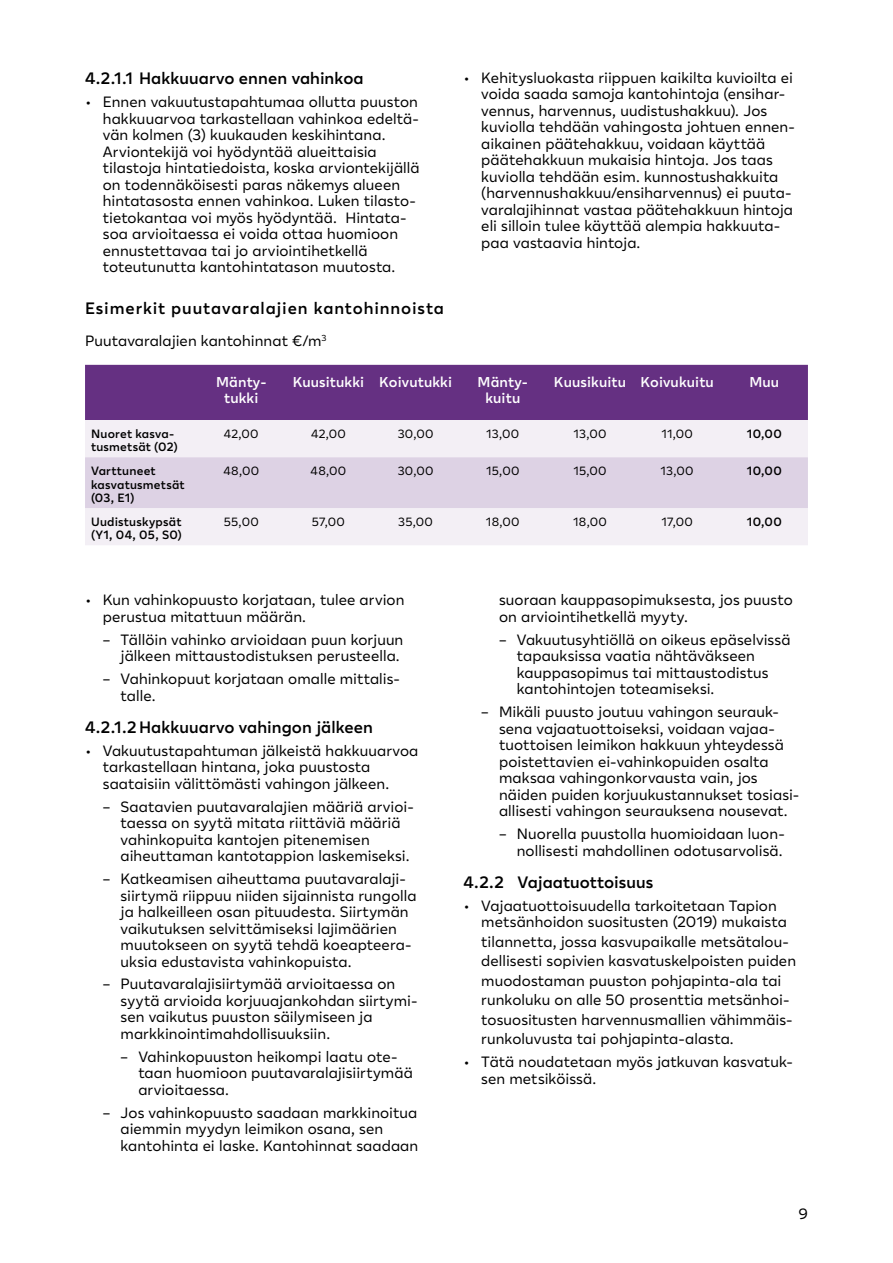
<style>
.page{position:relative;width:893px;height:1263px;background:#fff}
.page>*{position:absolute;margin:0;border:0;box-sizing:border-box;transform-origin:0 0}
.Pieni_otsikko_1_1_1{font:600 16.5px "Lahi Tapiola Sans";letter-spacing:.005em;color:#000}
.Esimerkkejä_otsikko{font:600 16.5px "Lahi Tapiola Sans";letter-spacing:.055em;color:#000}
.Leipis{font:15px/16.5px "Lahi Tapiola Sans";letter-spacing:.005em;color:#000}
.LAATIKKO_Otsikko{font:600 14.25px/15.8px "Lahi Tapiola Sans";letter-spacing:.01em;color:#fff;text-align:center}
.LAATIKKO_Leipis{font:600 12px/13.5px "Lahi Tapiola Sans";letter-spacing:.02em;color:#000}
.LAATIKKO_Leipis-2{font:12px "Lahi Tapiola Sans";letter-spacing:.02em;color:#000}
.s1{font-family:"Open Sans"}
</style>
<div class="page">
<div style="left:85px;top:365px;width:723px;height:55px;background:#653082"></div>
<div style="left:85px;top:420px;width:723px;height:125px;background:#f3eff5"></div>
<div style="left:85px;top:457px;width:723px;height:51px;background:#ddd2e4"></div>
<h4 class="Pieni_otsikko_1_1_1" style="left:85px;top:66px;width:280px">4.2.1.1 Hakkuuarvo ennen vahinkoa</h4>
<p class="Leipis" style="left:103px;top:93px;width:318px;text-indent:-18px">• Ennen vakuutustapahtumaa ollutta puuston hakkuuarvoa tarkastellaan vahinkoa edeltä&shy;vän kolmen (3) kuukauden keskihintana.<br>Arviontekijä voi hyödyntää alueittaisia tilastoja hintatiedoista, koska arviontekijällä on todennäköisesti paras näkemys alueen hintatasosta ennen vahinkoa. Luken tilasto&shy;tietokantaa voi myös hyödyntää. Hintata&shy;soa arvioitaessa ei voida ottaa huomioon ennustettavaa tai jo arviointihetkellä toteutunutta kantohintatason muutosta.</p>
<p class="Leipis" style="left:481px;top:68px;width:315px;text-indent:-18px">• Kehitysluokasta riippuen kaikilta kuvioilta ei voida saada samoja kantohintoja (ensihar&shy;vennus, harvennus, uudistushakkuu). Jos kuviolla tehdään vahingosta johtuen ennen&shy;aikainen päätehakkuu, voidaan käyttää päätehakkuun mukaisia hintoja. Jos taas kuviolla tehdään esim. kunnostushakkuita (harvennushakkuu/ensiharvennus) ei puuta&shy;varalajihinnat vastaa päätehakkuun hintoja eli silloin tulee käyttää alempia hakkuuta&shy;paa vastaavia hintoja.</p>
<p class="Esimerkkejä_otsikko" style="left:85px;top:296px;width:360px">Esimerkit puutavaralajien kantohinnoista</p>
<p class="Leipis" style="left:85px;top:332px;width:243px">Puutavaralajien kantohinnat €/m<sup>3</sup></p>
<p class="LAATIKKO_Otsikko" style="left:216px;top:373px;width:52px">Mänty&shy;tukki</p>
<p class="LAATIKKO_Otsikko" style="left:293px;top:373px;width:73px">Kuusitukki</p>
<p class="LAATIKKO_Otsikko" style="left:379px;top:373px;width:74px">Koivutukki</p>
<p class="LAATIKKO_Otsikko" style="left:478px;top:373px;width:50px">Mänty&shy;kuitu</p>
<p class="LAATIKKO_Otsikko" style="left:554px;top:373px;width:74px">Kuusikuitu</p>
<p class="LAATIKKO_Otsikko" style="left:640px;top:373px;width:75px">Koivukuitu</p>
<p class="LAATIKKO_Otsikko" style="left:749px;top:373px;width:31px">Muu</p>
<p class="LAATIKKO_Leipis" style="left:91px;top:426px;width:88px">Nuoret kasva&shy;tusmetsät (02)</p>
<p class="LAATIKKO_Leipis-2" style="left:224px;top:425px;width:36px">42,00</p>
<p class="LAATIKKO_Leipis-2" style="left:311px;top:425px;width:36px">42,00</p>
<p class="LAATIKKO_Leipis-2" style="left:398px;top:425px;width:37px">30,00</p>
<p class="LAATIKKO_Leipis-2" style="left:486px;top:425px;width:35px">13,00</p>
<p class="LAATIKKO_Leipis-2" style="left:573px;top:425px;width:35px">13,00</p>
<p class="LAATIKKO_Leipis-2" style="left:661px;top:425px;width:33px">11,00</p>
<p class="LAATIKKO_Leipis" style="left:747px;top:426px;width:36px">10,00</p>
<p class="LAATIKKO_Leipis" style="left:91px;top:463px;width:95px">Varttuneet kasvatusmetsät (03, E1)</p>
<p class="LAATIKKO_Leipis-2" style="left:223px;top:462px;width:37px">48,00</p>
<p class="LAATIKKO_Leipis-2" style="left:311px;top:462px;width:37px">48,00</p>
<p class="LAATIKKO_Leipis-2" style="left:398px;top:462px;width:37px">30,00</p>
<p class="LAATIKKO_Leipis-2" style="left:486px;top:462px;width:35px">15,00</p>
<p class="LAATIKKO_Leipis-2" style="left:573px;top:462px;width:35px">15,00</p>
<p class="LAATIKKO_Leipis-2" style="left:661px;top:462px;width:35px">13,00</p>
<p class="LAATIKKO_Leipis" style="left:747px;top:463px;width:36px">10,00</p>
<p class="LAATIKKO_Leipis" style="left:91px;top:514px;width:92px">Uudistuskypsät (Y1, 04, 05, S0)</p>
<p class="LAATIKKO_Leipis-2" style="left:224px;top:513px;width:36px">55,00</p>
<p class="LAATIKKO_Leipis-2" style="left:312px;top:513px;width:35px">57,00</p>
<p class="LAATIKKO_Leipis-2" style="left:398px;top:513px;width:36px">35,00</p>
<p class="LAATIKKO_Leipis-2" style="left:486px;top:513px;width:35px">18,00</p>
<p class="LAATIKKO_Leipis-2" style="left:573px;top:513px;width:35px">18,00</p>
<p class="LAATIKKO_Leipis-2" style="left:661px;top:513px;width:33px">17,00</p>
<p class="LAATIKKO_Leipis" style="left:747px;top:514px;width:36px">10,00</p>
<p class="Leipis" style="left:103px;top:591px;width:303px;text-indent:-18px">• Kun vahinkopuusto korjataan, tulee arvion perustua mitattuun määrän.</p>
<p class="Leipis" style="left:103px;top:630px;width:302px;text-align:right"><span class="s1">–</span> Tällöin vahinko arvioidaan puun korjuun jälkeen mittaustodistuksen perusteella.</p>
<p class="Leipis" style="left:121px;top:670px;width:281px;text-indent:-18px"><span class="s1">–</span> Vahinkopuut korjataan omalle mittalis&shy;talle.</p>
<h4 class="Pieni_otsikko_1_1_1" style="left:85px;top:715px;width:289px">4.2.1.2Hakkuuarvo vahingon jälkeen</h4>
<p class="Leipis" style="left:103px;top:741px;width:317px;text-indent:-18px">• Vakuutustapahtuman jälkeistä hakkuuarvoa tarkastellaan hintana, joka puustosta saataisiin välittömästi vahingon jälkeen.</p>
<p class="Leipis" style="left:121px;top:797px;width:295px;text-indent:-18px"><span class="s1">–</span> Saatavien puutavaralajien määriä arvioi&shy;taessa on syytä mitata riittäviä määriä vahinkopuita kantojen pitenemisen aiheuttaman kantotappion laskemiseksi.</p>
<p class="Leipis" style="left:121px;top:870px;width:297px;text-indent:-18px"><span class="s1">–</span> Katkeamisen aiheuttama puutavaralaji&shy;siirtymä riippuu niiden sijainnista rungolla ja halkeilleen osan pituudesta. Siirtymän vaikutuksen selvittämiseksi lajimäärien muutokseen on syytä tehdä koeapteera&shy;uksia edustavista vahinkopuista.</p>
<p class="Leipis" style="left:121px;top:975px;width:299px;text-indent:-18px"><span class="s1">–</span> Puutavaralajisiirtymää arvioitaessa on syytä arvioida korjuuajankohdan siirtymi&shy;sen vaikutus puuston säilymiseen ja markkinointimahdollisuuksiin.</p>
<p class="Leipis" style="left:138px;top:1047px;width:276px;text-indent:-18px"><span class="s1">–</span> Vahinkopuuston heikompi laatu ote&shy;taan huomioon puutavaralajisiirtymää arvioitaessa.</p>
<p class="Leipis" style="left:121px;top:1103px;width:299px;text-indent:-18px"><span class="s1">–</span> Jos vahinkopuusto saadaan markkinoitua aiemmin myydyn leimikon osana, sen kantohinta ei laske. Kantohinnat saadaan</p>
<p class="Leipis" style="left:499px;top:591px;width:295px">suoraan kauppasopimuksesta, jos puusto on arviointihetkellä myyty.</p>
<p class="Leipis" style="left:517px;top:630px;width:275px;text-indent:-18px"><span class="s1">–</span> Vakuutusyhtiöllä on oikeus epäselvissä tapauksissa vaatia nähtäväkseen kauppasopimus tai mittaustodistus kantohintojen toteamiseksi.</p>
<p class="Leipis" style="left:499px;top:703px;width:302px;text-indent:-18px"><span class="s1">–</span> Mikäli puusto joutuu vahingon seurauk&shy;sena vajaatuottoiseksi, voidaan vajaa&shy;tuottoisen leimikon hakkuun yhteydessä poistettavien ei-vahinkopuiden osalta maksaa vahingonkorvausta vain, jos näiden puiden korjuukustannukset tosiasi&shy;allisesti vahingon seurauksena nousevat.</p>
<p class="Leipis" style="left:499px;top:825px;width:287px;text-align:right"><span class="s1">–</span> Nuorella puustolla huomioidaan luon&shy;nollisesti mahdollinen odotusarvolisä.</p>
<h4 class="Pieni_otsikko_1_1_1" style="left:463px;top:870px;width:191px">4.2.2 Vajaatuottoisuus</h4>
<p class="Leipis" style="left:481px;top:896px;width:307px;text-indent:-18px">• Vajaatuottoisuudella tarkoitetaan Tapion metsänhoidon suositusten (2019) mukaista</p>
<p class="Leipis" style="left:481px;top:931px;width:316px;line-height:19.5px">tilannetta, jossa kasvupaikalle metsätalou&shy;dellisesti sopivien kasvatuskelpoisten puiden muodostaman puuston pohjapinta-ala tai runkoluku on alle 50 prosenttia metsänhoi&shy;tosuositusten harvennusmallien vähimmäis&shy;runkoluvusta tai pohjapinta-alasta.</p>
<p class="Leipis" style="left:481px;top:1053px;width:313px;text-indent:-18px">• Tätä noudatetaan myös jatkuvan kasvatuk&shy;sen metsiköissä.</p>
<p class="Leipis" style="left:798px;top:1204px;width:11px">9</p>
</div>
